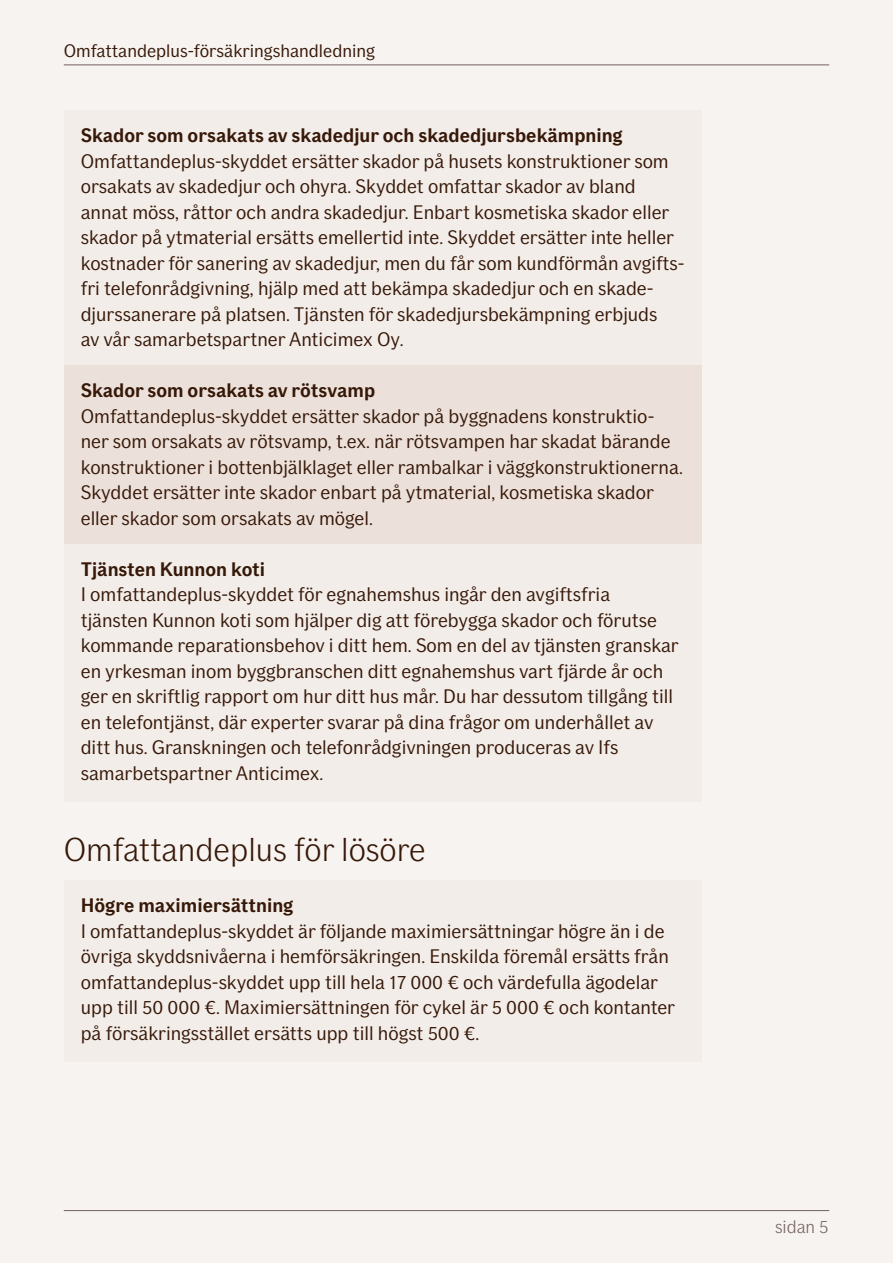
<style>
.page{position:relative;width:893px;height:1263px;background:#f7f3f0}
.page>*{position:absolute;margin:0;border:0;box-sizing:border-box;transform-origin:0 0}
.t1{font:300 33px "If Sans";color:#361808}
.t2{font:19.5px/25.5px "If Sans";color:#361808}
.t3{font:700 19.5px "If Sans";color:#361808}
.t4{font:18px "If Sans";color:#361808}
.t5{font:300 18px "If Sans";color:#73625e}
</style>
<div class="page">
<hr style="left:64px;top:64px;width:765px;height:1px;background:#73625e">
<hr style="left:64px;top:1210px;width:765px;height:1px;background:#73625e">
<div style="left:64px;top:111px;width:638px;height:257px;background:#f3ede9"></div>
<div style="left:64px;top:366px;width:638px;height:181px;background:#ece1da"></div>
<div style="left:64px;top:544px;width:638px;height:258px;background:#f3ede9"></div>
<div style="left:64px;top:881px;width:638px;height:181px;background:#f3ede9"></div>
<p class="t4" style="left:64px;top:40px;width:313px">Omfattandeplus-försäkringshandledning</p>
<p class="t3" style="left:81px;top:124px;width:544px">Skador som orsakats av skadedjur och skadedjursbekämpning</p>
<p class="t2" style="left:81px;top:148px;width:605px">Omfattandeplus-skyddet ersätter skador på husets konstruktioner som orsakats av skadedjur och ohyra. Skyddet omfattar skador av bland annat möss, råttor och andra skadedjur. Enbart kosmetiska skador eller skador på ytmaterial ersätts emellertid inte. Skyddet ersätter inte heller kostnader för sanering av skadedjur, men du får som kundförmån avgifts&shy;fri telefonrådgivning, hjälp med att bekämpa skadedjur och en skade&shy;djurssanerare på platsen. Tjänsten för skadedjursbekämpning erbjuds<br>av vår samarbetspartner Anticimex Oy.</p>
<p class="t3" style="left:81px;top:379px;width:296px">Skador som orsakats av rötsvamp</p>
<p class="t2" style="left:81px;top:403px;width:604px">Omfattandeplus-skyddet ersätter skador på byggnadens konstruktio&shy;ner som orsakats av rötsvamp, t.ex. när rötsvampen har skadat bärande konstruktioner i bottenbjälklaget eller rambalkar i väggkonstruktionerna.<br>Skyddet ersätter inte skador enbart på ytmaterial, kosmetiska skador eller skador som orsakats av mögel.</p>
<p class="t3" style="left:81px;top:557px;width:186px">Tjänsten Kunnon koti</p>
<p class="t2" style="left:81px;top:582px;width:600px">I omfattandeplus-skyddet för egnahemshus ingår den avgiftsfria tjänsten Kunnon koti som hjälper dig att förebygga skador och förutse kommande reparationsbehov i ditt hem. Som en del av tjänsten granskar en yrkesman inom byggbranschen ditt egnahemshus vart fjärde år och ger en skriftlig rapport om hur ditt hus mår. Du har dessutom tillgång till en telefontjänst, där experter svarar på dina frågor om underhållet av ditt hus. Granskningen och telefonrådgivningen produceras av Ifs samarbetspartner Anticimex.</p>
<h1 class="t1" style="left:64px;top:831px;width:364px">Omfattandeplus för lösöre</h1>
<p class="t3" style="left:81px;top:894px;width:214px">Högre maximiersättning</p>
<p class="t2" style="left:81px;top:918px;width:596px">I omfattandeplus-skyddet är följande maximiersättningar högre än i de övriga skyddsnivåerna i hemförsäkringen. Enskilda föremål ersätts från omfattandeplus-skyddet upp till hela 17 000 € och värdefulla ägodelar upp till 50 000 €. Maximiersättningen för cykel är 5 000 € och kontanter på försäkringsstället ersätts upp till högst 500 €.</p>
<p class="t5" style="left:775px;top:1217px;width:55px">sidan 5</p>
</div>
